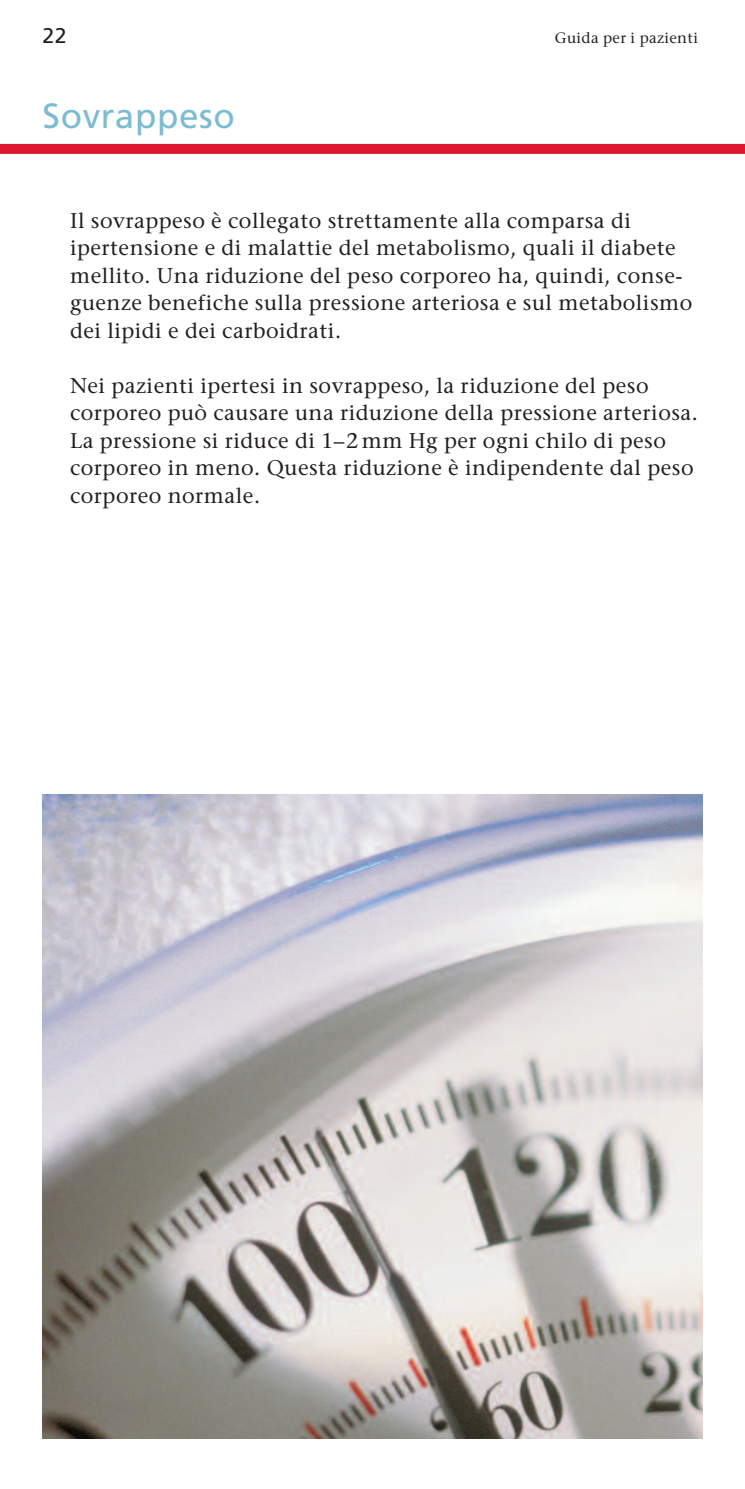
<style>
.page{position:relative;width:745px;height:1489px;background:#fff}
.page>*{position:absolute;margin:0;border:0;box-sizing:border-box;transform-origin:0 0}
.t1{font:35px "Frutiger LT Std";letter-spacing:.015em;color:#7cbcd3}
.t2{font:21.25px/27.5px "Stone Serif";letter-spacing:.025em;color:#231f20}
.t3{font:21.25px "Frutiger LT Std";color:#231f20}
.t4{font:15px "Stone Serif";letter-spacing:.025em;color:#231f20}
</style>
<div class="page">
<div style="left:0;top:144px;width:744px;height:10px;background:#dc172f"></div>
<img style="left:43px;top:795px;width:659px;height:643px">
<p class="t3" style="left:43px;top:27px;width:26px">22</p>
<p class="t4" style="left:554px;top:31px;width:145px">Guida per i pazienti</p>
<h1 class="t1" style="left:43px;top:101px;width:193px">Sovrappeso</h1>
<p class="t2" style="left:70px;top:209px;width:623px">Il sovrappeso è collegato strettamente alla comparsa di ipertensione e di malattie del metabolismo, quali il diabete mellito. Una riduzione del peso corporeo ha, quindi, conse&shy;guenze benefiche sulla pressione arteriosa e sul metabolismo dei lipidi e dei carboidrati.</p>
<p class="t2" style="left:70px;top:374px;width:629px">Nei pazienti ipertesi in sovrappeso, la riduzione del peso corporeo può causare una riduzione della pressione arteriosa.<br>La pressione si riduce di 1–2 mm Hg per ogni chilo di peso corporeo in meno. Questa riduzione è indipendente dal peso corporeo normale.</p>
</div>
